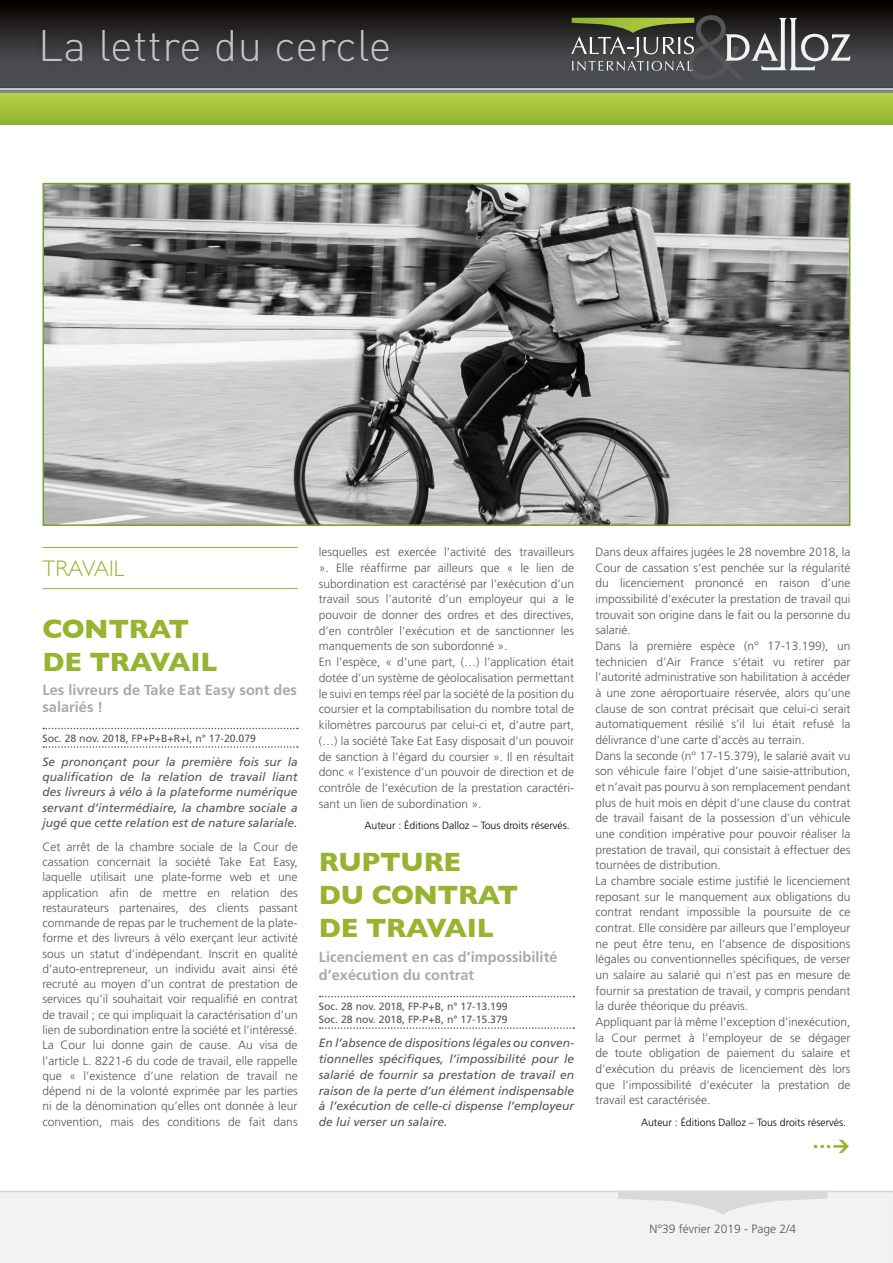
<style>
.page{position:relative;width:893px;height:1263px;background:#fff}
.page>*{position:absolute;margin:0;border:0;box-sizing:border-box;transform-origin:0 0}
.t1{font:300 95.85px "Gill Sans";color:#565658}
.t2{font:300 43.5px "DIN";letter-spacing:.01em;color:#c5c5c8}
.t3{font:700 27px/33.2px "Gill Sans";letter-spacing:-.01em;color:#96b42f}
.t4{font:300 22.5px "Gill Sans";color:#96b42f}
.t5{font:700 14.55px/17.7px "Frutiger";color:#a8a9ae}
.t6{font:300 12px/15.6px "Frutiger";color:#565658}
.t7{font:italic 12px/15.8px "Frutiger";color:#565658;text-align:justify}
.t8{font:10.5px/13px "Frutiger";color:#565658}
.t9{font:300 10.5px "Frutiger";color:#000}
</style>
<div class="page">
<div style="left:0;top:1190px;width:893px;height:73px;background:#f2f1f3"></div>
<hr style="left:43px;top:547px;width:255px;height:1px;background:#96b42f">
<hr style="left:43px;top:588px;width:255px;height:1px;background:#96b42f">
<svg style="left:43px;top:728px;width:255px;height:1px"></svg>
<svg style="left:43px;top:746px;width:255px;height:2px"></svg>
<svg style="left:320px;top:996px;width:254px;height:1px"></svg>
<svg style="left:320px;top:1027px;width:254px;height:2px"></svg>
<img style="left:46px;top:186px;width:801px;height:337px">
<div style="left:43px;top:183px;width:807px;height:343px;border:2px solid #76a02d"></div>
<svg style="left:0;top:0;width:893px;height:87px;background:#2d2d2d"></svg>
<div style="left:35px;top:22px;width:362px;height:47px;background:#000;opacity:.2"></div>
<svg style="left:0;top:93px;width:893px;height:31px;background:#a3c23c"></svg>
<hr style="left:0;top:87px;width:893px;height:2px;background:#47453e">
<hr style="left:0;top:89px;width:893px;height:2px;background:#c3c4c7">
<hr style="left:0;top:90px;width:893px;height:2px;background:#7d7a7a">
<hr style="left:0;top:91px;width:893px;height:2px;background:#88878a">
<svg style="left:571px;top:18px;width:123px;height:53px;background:#606452"></svg>
<svg style="left:725px;top:18px;width:126px;height:52px"></svg>
<svg style="left:618px;top:1191px;width:210px;height:24px"></svg>
<h2 class="t2" style="left:38px;top:19px;width:355px">La lettre du cercle</h2>
<h1 class="t1" style="left:685px;top:-28px;width:60px">&amp;</h1>
<h3 class="t4" style="left:43px;top:551px;width:83px">TRAVAIL</h3>
<h3 class="t3" style="left:43px;top:612px;width:176px;line-height:32.7px">CONTRAT<br>DE TRAVAIL</h3>
<p class="t5" style="left:43px;top:681px;width:256px">Les livreurs de Take Eat Easy sont des salariés !</p>
<p class="t8" style="left:43px;top:732px;width:215px">Soc. 28 nov. 2018, FP+P+B+R+I, n° 17-20.079</p>
<p class="t7" style="left:43px;top:754px;width:257px;line-height:15.3px">Se prononçant pour la première fois sur la qualification de la relation de travail liant des livreurs à vélo à la plateforme numérique servant d’intermédiaire, la chambre sociale a jugé que cette relation est de nature salariale.</p>
<p class="t6" style="left:43px;top:839px;width:257px;text-align:justify">Cet arrêt de la chambre sociale de la Cour de cassation concernait la société Take Eat Easy, laquelle utilisait une plate-forme web et une application afin de mettre en relation des restaurateurs partenaires, des clients passant commande de repas par le truchement de la plate&shy;forme et des livreurs à vélo exerçant leur activité sous un statut d’indépendant. Inscrit en qualité d’auto-entrepreneur, un individu avait ainsi été recruté au moyen d’un contrat de prestation de services qu’il souhaitait voir requalifié en contrat de travail ; ce qui impliquait la caractérisation d’un lien de subordination entre la société et l’intéressé.<br>La Cour lui donne gain de cause. Au visa de l’article L. 8221-6 du code de travail, elle rappelle que « l’existence d’une relation de travail ne dépend ni de la volonté exprimée par les parties ni de la dénomination qu’elles ont donnée à leur convention, mais des conditions de fait dans</p>
<p class="t6" style="left:319px;top:544px;width:257px">lesquelles est exercée l’activité des travailleurs ». Elle réaffirme par ailleurs que « le lien de subordination est caractérisé par l’exécution d’un travail sous l’autorité d’un employeur qui a le pouvoir de donner des ordres et des directives, d’en contrôler l’exécution et de sanctionner les manquements de son subordonné ».<br>En l’espèce, « d’une part, (…) l’application était dotée d’un système de géolocalisation permettant le suivi en temps réel par la société de la position du coursier et la comptabilisation du nombre total de kilomètres parcourus par celui-ci et, d’autre part, (…) la société Take Eat Easy disposait d’un pouvoir de sanction à l’égard du coursier ». Il en résultait donc « l’existence d’un pouvoir de direction et de contrôle de l’exécution de la prestation caractéri&shy;sant un lien de subordination ».</p>
<p class="t9" style="left:365px;top:820px;width:207px">Auteur : Éditions Dalloz – Tous droits réservés.</p>
<h3 class="t3" style="left:319px;top:845px;width:201px">RUPTURE<br>DU CONTRAT<br>DE TRAVAIL</h3>
<p class="t5" style="left:319px;top:948px;width:240px;line-height:18.1px">Licenciement en cas d’impossibilité d’exécution du contrat</p>
<p class="t8" style="left:319px;top:1000px;width:190px">Soc. 28 nov. 2018, FP-P+B, n° 17-13.199<br>Soc. 28 nov. 2018, FP-P+B, n° 17-15.379</p>
<p class="t7" style="left:319px;top:1035px;width:257px">En l’absence de dispositions légales ou conven&shy;tionnelles spécifiques, l’impossibilité pour le salarié de fournir sa prestation de travail en raison de la perte d’un élément indispensable à l’exécution de celle-ci dispense l’employeur de lui verser un salaire.</p>
<p class="t6" style="left:595px;top:544px;width:257px">Dans deux affaires jugées le 28 novembre 2018, la Cour de cassation s’est penchée sur la régularité du licenciement prononcé en raison d’une impossibilité d’exécuter la prestation de travail qui trouvait son origine dans le fait ou la personne du salarié.<br>Dans la première espèce (n° 17-13.199), un technicien d’Air France s’était vu retirer par l’autorité administrative son habilitation à accéder à une zone aéroportuaire réservée, alors qu’une clause de son contrat précisait que celui-ci serait automatiquement résilié s’il lui était refusé la délivrance d’une carte d’accès au terrain.<br>Dans la seconde (n° 17-15.379), le salarié avait vu son véhicule faire l’objet d’une saisie-attribution, et n’avait pas pourvu à son remplacement pendant plus de huit mois en dépit d’une clause du contrat de travail faisant de la possession d’un véhicule une condition impérative pour pouvoir réaliser la prestation de travail, qui consistait à effectuer des tournées de distribution.<br>La chambre sociale estime justifié le licenciement reposant sur le manquement aux obligations du contrat rendant impossible la poursuite de ce contrat. Elle considère par ailleurs que l’employeur ne peut être tenu, en l’absence de dispositions légales ou conventionnelles spécifiques, de verser un salaire au salarié qui n’est pas en mesure de fournir sa prestation de travail, y compris pendant la durée théorique du préavis.<br>Appliquant par là même l’exception d’inexécution, la Cour permet à l’employeur de se dégager de toute obligation de paiement du salaire et d’exécution du préavis de licenciement dès lors que l’impossibilité d’exécuter la prestation de travail est caractérisée.</p>
<p class="t9" style="left:641px;top:1116px;width:207px">Auteur : Éditions Dalloz – Tous droits réservés.</p>
<p class="t6" style="left:649px;top:1221px;width:148px">N°39 février 2019 - Page 2/4</p>
</div>
